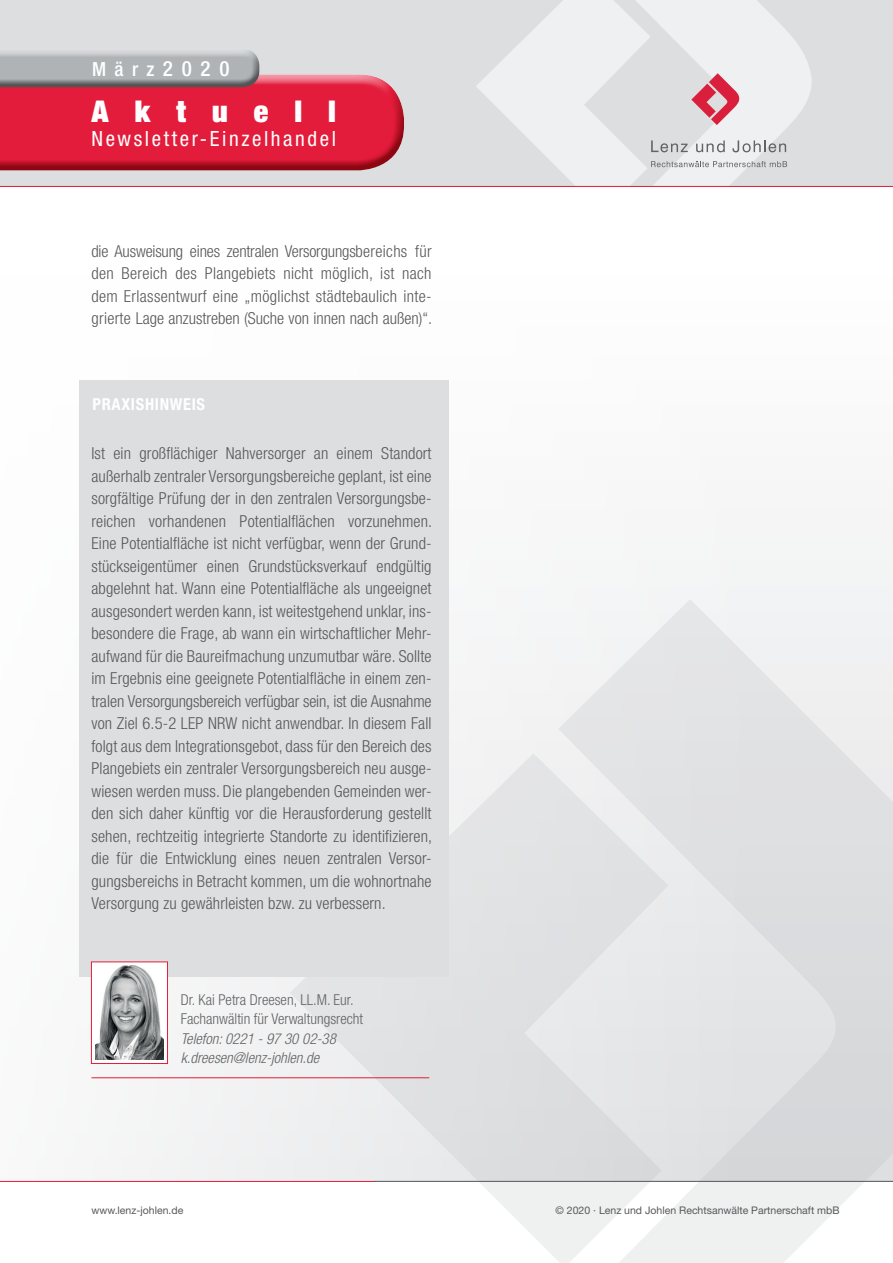
<style>
.page{position:relative;width:893px;height:1263px;background:#fff}
.page>*{position:absolute;margin:0;border:0;box-sizing:border-box;transform-origin:0 0}
.t1{font:900 condensed 30px "Helvetica Neue LT Std";letter-spacing:.87em;color:#fff}
.t2{font:condensed 21px "Helvetica Neue LT Std";letter-spacing:.125em;color:#fff}
.t3{font:500 condensed 19.5px "Helvetica Neue LT Std";color:#fff}
.t4{font:300 condensed 16.5px/22.5px "Helvetica Neue LT Std";letter-spacing:.01em;color:#57585a;text-align:justify}
.t5{font:700 condensed 16.5px "Helvetica Neue LT Std";letter-spacing:.04em;color:#fff}
.t6{font:300 condensed 15px/19.5px "Helvetica Neue LT Std";color:#636366}
.t7{font:italic 300 condensed 15px/19.5px "Helvetica Neue LT Std";color:#636366}
.t8{font:10.5px "Helvetica Neue LT Std";color:#57585a}
.s1{font-size:21px}
</style>
<div class="page">
<div style="left:0;top:0;width:893px;height:187px;background:#dddee0"></div>
<svg style="left:787px;top:32px;width:26px;height:154px"></svg>
<div style="left:0;top:260px;width:893px;height:921px;background:#fafafa"></div>
<svg style="left:290px;top:753px;width:268px;height:507px;fill:#e3e4e5"></svg>
<svg style="left:558px;top:599px;width:335px;height:664px;fill:#e3e4e6"></svg>
<hr style="left:0;top:1181px;width:375px;height:1px;background:#e41c3b">
<svg style="left:476px;top:0;width:311px;height:186px"></svg>
<hr style="left:0;top:186px;width:893px;height:1px;background:#e41c3b">
<hr style="left:374px;top:1181px;width:519px;height:1px;background:#57585a">
<div style="left:0;top:86px;width:406px;height:87px;background:#7d0112;opacity:.75"></div>
<svg style="left:0;top:74px;width:404px;height:96px;background:#dc223e"></svg>
<div style="left:0;top:52px;width:262px;height:37px;background:#4b4c4d;opacity:.75"></div>
<div style="left:79px;top:380px;width:370px;height:597px;background:#dddee0"></div>
<div style="left:91px;top:962px;width:77px;height:102px;background:#fff;border:1px solid #e41c3b"></div>
<img style="left:95px;top:966px;width:68px;height:93px">
<hr style="left:91px;top:1077px;width:338px;height:1px;background:#e41c3b">
<p class="t3" style="left:92px;top:57px;width:139px">März<span class="s1">2020</span></p>
<h1 class="t1" style="left:91px;top:92px;width:246px">Aktuell</h1>
<p class="t2" style="left:91px;top:126px;width:246px">Newsletter-Einzelhandel</p>
<p class="t4" style="left:91px;top:239px;width:342px">die Ausweisung eines zentralen Versorgungsbereichs für den Bereich des Plangebiets nicht möglich, ist nach dem Erlassentwurf eine „möglichst städtebaulich inte&shy;grierte Lage anzustreben (Suche von innen nach außen)“.</p>
<p class="t5" style="left:92px;top:394px;width:114px">PRAXISHINWEIS</p>
<p class="t4" style="left:91px;top:442px;width:342px">Ist ein großflächiger Nahversorger an einem Standort außerhalb zentraler Versorgungsbereiche geplant, ist eine sorgfältige Prüfung der in den zentralen Versorgungsbe&shy;reichen vorhandenen Potentialflächen vorzunehmen.<br>Eine Potentialfläche ist nicht verfügbar, wenn der Grund&shy;stückseigentümer einen Grundstücksverkauf endgültig abgelehnt hat. Wann eine Potentialfläche als ungeeignet ausgesondert werden kann, ist weitestgehend unklar, ins&shy;besondere die Frage, ab wann ein wirtschaftlicher Mehr&shy;aufwand für die Baureifmachung unzumutbar wäre. Sollte im Ergebnis eine geeignete Potentialfläche in einem zen&shy;tralen Versorgungsbereich verfügbar sein, ist die Ausnahme von Ziel 6.5-2 LEP NRW nicht anwendbar. In diesem Fall folgt aus dem Integrationsgebot, dass für den Bereich des Plangebiets ein zentraler Versorgungsbereich neu ausge&shy;wiesen werden muss. Die plangebenden Gemeinden wer&shy;den sich daher künftig vor die Herausforderung gestellt sehen, rechtzeitig integrierte Standorte zu identifizieren, die für die Entwicklung eines neuen zentralen Versor&shy;gungsbereichs in Betracht kommen, um die wohnortnahe Versorgung zu gewährleisten bzw. zu verbessern.</p>
<p class="t6" style="left:181px;top:989px;width:184px">Dr. Kai Petra Dreesen, LL.M. Eur.<br>Fachanwältin für Verwaltungsrecht</p>
<p class="t7" style="left:181px;top:1029px;width:157px">Telefon: 0221 - 97 30 02-38 k.dreesen@lenz-johlen.de</p>
<p class="t8" style="left:91px;top:1204px;width:93px">www.lenz-johlen.de</p>
<p class="t8" style="left:556px;top:1204px;width:285px">© 2020 · Lenz und Johlen Rechtsanwälte Partnerschaft mbB</p>
</div>
